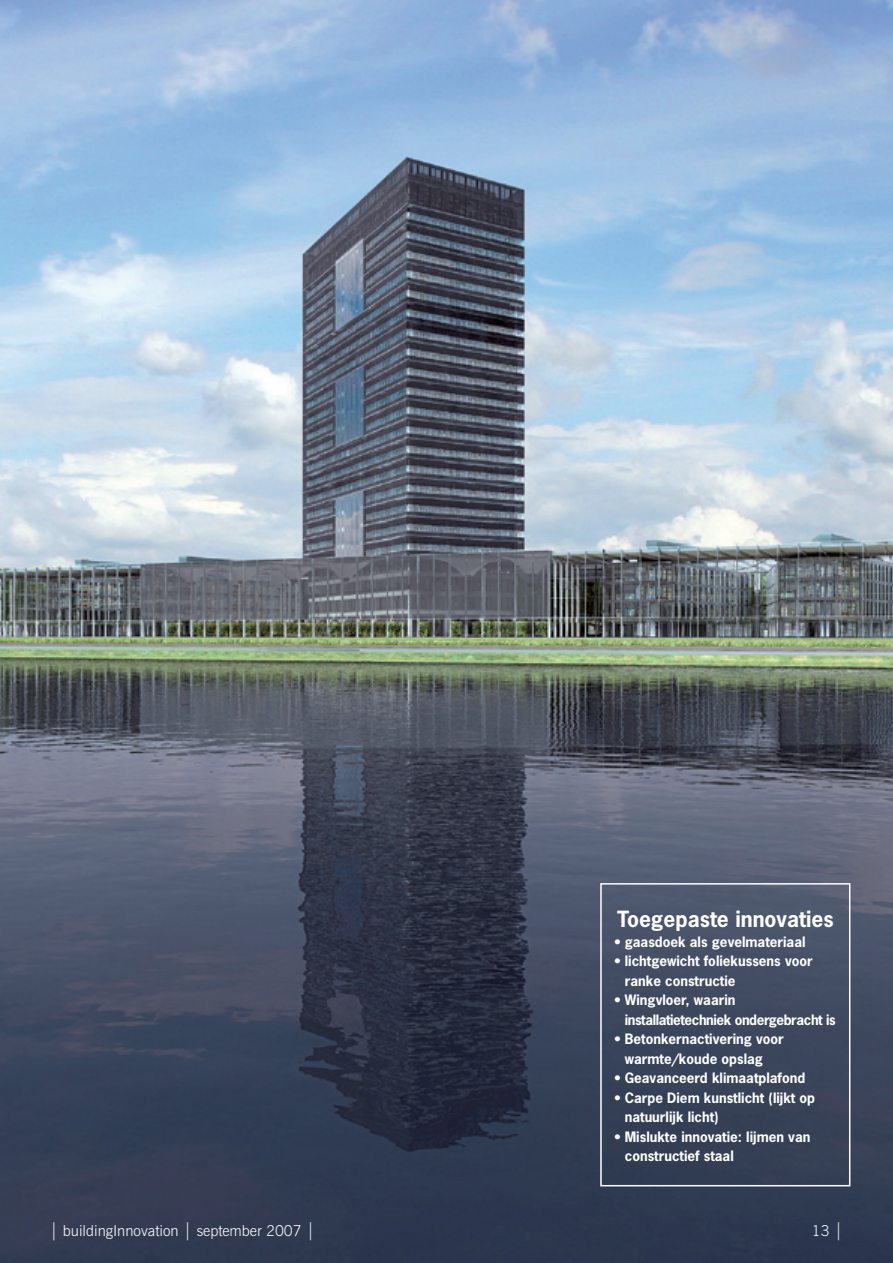
<style>
.page{position:relative;width:893px;height:1263px;background:#fff}
.page>*{position:absolute;margin:0;border:0;box-sizing:border-box;transform-origin:0 0}
.t1{font:700 21px "News Gothic";color:#fff}
.t2{font:300 15px "News Gothic BT";color:#fff}
.t3{font:700 13.5px/19.5px "News Gothic";color:#fff}
.t4{font:700 13.5px/19.5px "News Gothic";letter-spacing:-.03em;color:#fff}
.s1{font-size:18px}
</style>
<div class="page">
<img style="left:0;top:0;width:893px;height:1263px">
<div style="left:600px;top:883px;width:250px;height:303px;border:2px solid #fff"></div>
<h1 class="t1" style="left:617px;top:905px;width:218px">Toegepaste innovaties</h1>
<p class="t3" style="left:614px;top:931px;width:193px">• gaasdoek als gevelmateriaal</p>
<p class="t3" style="left:625px;top:951px;width:189px;text-indent:-10px">• lichtgewicht foliekussens voor ranke constructie</p>
<p class="t4" style="left:625px;top:990px;width:212px;text-indent:-10px">• Wingvloer, waarin installatietechniek ondergebracht is</p>
<p class="t3" style="left:625px;top:1029px;width:161px;text-indent:-10px">• Betonkernactivering voor warmte/koude opslag</p>
<p class="t3" style="left:614px;top:1068px;width:192px">• Geavanceerd klimaatplafond</p>
<p class="t3" style="left:625px;top:1087px;width:192px;text-indent:-10px">• Carpe Diem kunstlicht (lijkt op natuurlijk licht)</p>
<p class="t3" style="left:625px;top:1126px;width:187px;text-indent:-10px">• Mislukte innovatie: lijmen van constructief staal</p>
<p class="t2" style="left:49px;top:1221px;width:267px"><span class="s1">|</span> buildingInnovation <span class="s1">|</span> september 2007 <span class="s1">|</span></p>
<p class="t2" style="left:812px;top:1221px;width:33px">13<span class="s1">|</span></p>
</div>
